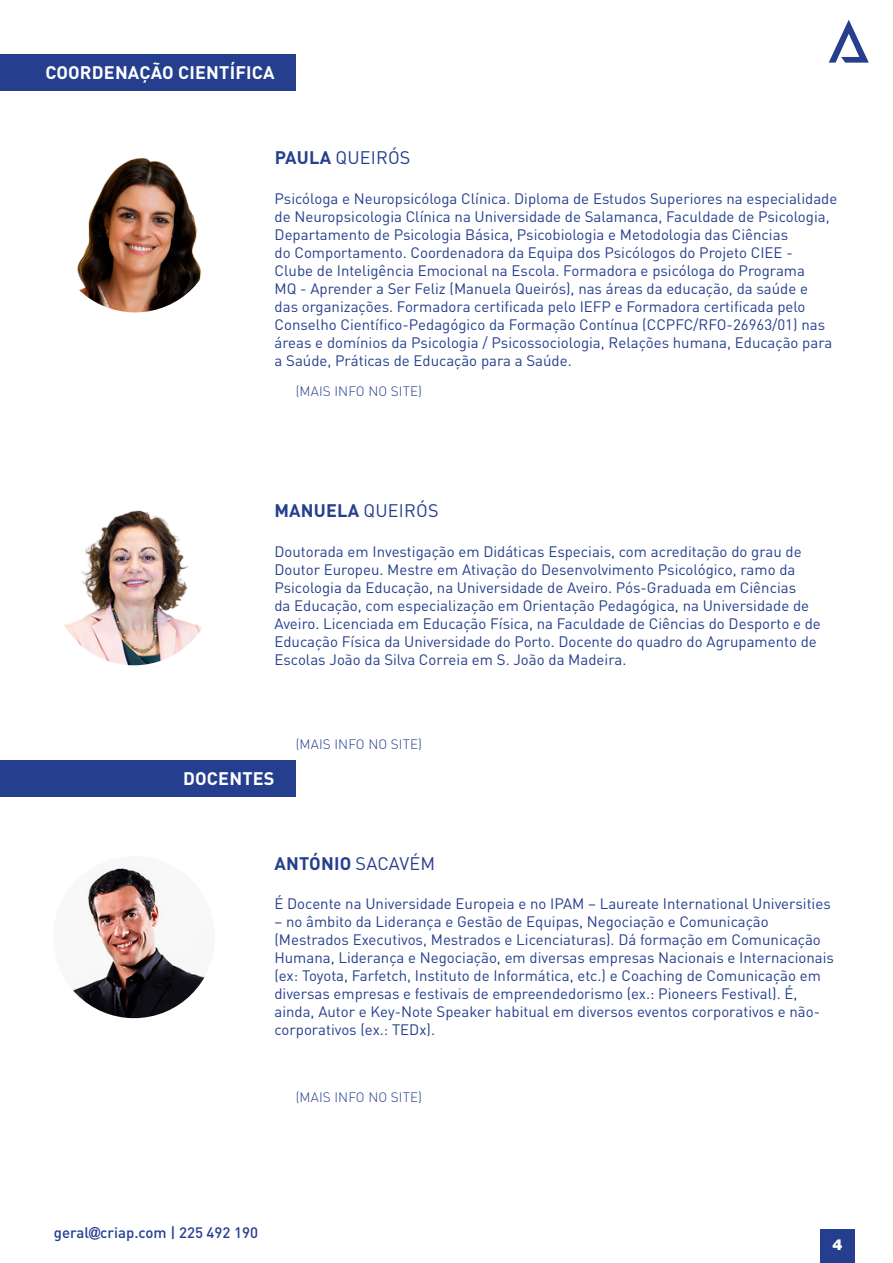
<style>
.page{position:relative;width:893px;height:1263px;background:#fff}
.page>*{position:absolute;margin:0;border:0;box-sizing:border-box;transform-origin:0 0}
.t1{font:700 18px "DIN Pro";letter-spacing:.01em;color:#fff}
.t2{font:700 18px "DIN Pro";letter-spacing:.01em;color:#253f8e}
.t3{font:18px "DIN Pro";letter-spacing:.01em;color:#253f8e}
.t4{font:15px/18px "DIN Pro";color:#253f8e}
.t5{font:500 15px "DIN Pro";color:#253f8e}
.t6{font:900 15px "Helvetica LT Std";color:#fff}
.t7{font:300 13.5px "DIN Pro";letter-spacing:.01em;color:#253f8e}
.s1{font-weight:700}
.s2{font-weight:400}
.s3{font-family:"Arial";font-weight:900}
</style>
<div class="page">
<div style="left:820px;top:1229px;width:35px;height:34px;background:#253f8e"></div>
<svg style="left:829px;top:20px;width:40px;height:43px"></svg>
<div style="left:0;top:54px;width:296px;height:37px;background:#253f8e"></div>
<img style="left:53px;top:503px;width:162px;height:162px;border-radius:81px">
<img style="left:54px;top:150px;width:162px;height:162px;border-radius:81px">
<img style="left:53px;top:856px;width:162px;height:162px;border-radius:81px">
<div style="left:0;top:760px;width:296px;height:36px;background:#253f8e"></div>
<p class="t1" style="left:46px;top:60px;width:230px">COORDENAÇÃO CIENTÍFICA</p>
<p class="t3" style="left:275px;top:145px;width:137px"><span class="s1">PAULA</span> QUEIRÓS</p>
<p class="t4" style="left:275px;top:189px;width:564px">Psicóloga e Neuropsicóloga Clínica. Diploma de Estudos Superiores na especialidade de Neuropsicologia Clínica na Universidade de Salamanca, Faculdade de Psicologia, Departamento de Psicologia Básica, Psicobiologia e Metodologia das Ciências<br>do Comportamento. Coordenadora da Equipa dos Psicólogos do Projeto CIEE -<br>Clube de Inteligência Emocional na Escola. Formadora e psicóloga do Programa<br>MQ - Aprender a Ser Feliz (Manuela Queirós), nas áreas da educação, da saúde e<br>das organizações. Formadora certificada pelo IEFP e Formadora certificada pelo Conselho Científico-Pedagógico da Formação Contínua (CCPFC/RFO-26963/01) nas áreas e domínios da Psicologia / Psicossociologia, Relações humana, Educação para a Saúde, Práticas de Educação para a Saúde.</p>
<p class="t7" style="left:296px;top:382px;width:128px">(MAIS INFO NO SITE)</p>
<p class="t2" style="left:275px;top:498px;width:166px">MANUELA <span class="s2">QUEIRÓS</span></p>
<p class="t4" style="left:274px;top:542px;width:548px">Doutorada em Investigação em Didáticas Especiais, com acreditação do grau de Doutor Europeu. Mestre em Ativação do Desenvolvimento Psicológico, ramo da Psicologia da Educação, na Universidade de Aveiro. Pós-Graduada em Ciências<br>da Educação, com especialização em Orientação Pedagógica, na Universidade de Aveiro. Licenciada em Educação Física, na Faculdade de Ciências do Desporto e de Educação Física da Universidade do Porto. Docente do quadro do Agrupamento de Escolas João da Silva Correia em S. João da Madeira.</p>
<p class="t1" style="left:183px;top:766px;width:93px">DOCENTES</p>
<p class="t7" style="left:296px;top:735px;width:128px">(MAIS INFO NO SITE)</p>
<p class="t2" style="left:275px;top:851px;width:162px">ANTÓNIO <span class="s2">SACAVÉM</span></p>
<p class="t4" style="left:274px;top:894px;width:558px">É Docente na Universidade Europeia e no IPAM – Laureate International Universities</p>
<p class="t4" style="left:274px;top:912px;width:561px">– no âmbito da Liderança e Gestão de Equipas, Negociação e Comunicação (Mestrados Executivos, Mestrados e Licenciaturas). Dá formação em Comunicação Humana, Liderança e Negociação, em diversas empresas Nacionais e Internacionais (ex: Toyota, Farfetch, Instituto de Informática, etc.) e Coaching de Comunicação em diversas empresas e festivais de empreendedorismo (ex.: Pioneers Festival). É, ainda, Autor e Key-Note Speaker habitual em diversos eventos corporativos e não&shy;corporativos (ex.: TEDx).</p>
<p class="t7" style="left:296px;top:1087px;width:128px">(MAIS INFO NO SITE)</p>
<p class="t5" style="left:54px;top:1222px;width:206px">geral<span class="s3">@</span>criap.com | 225 492 190</p>
<p class="t6" style="left:832px;top:1235px;width:12px">4</p>
</div>
